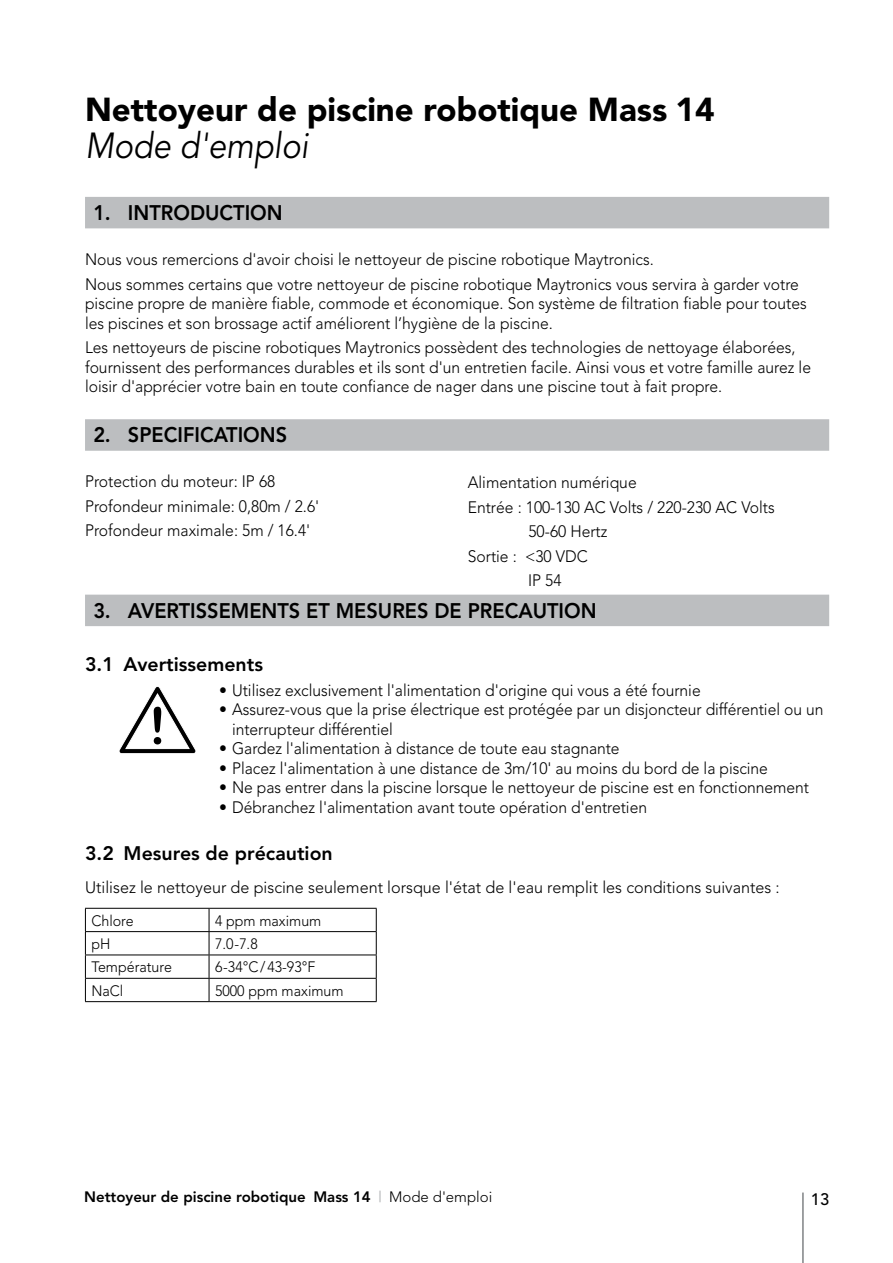
<style>
.page{position:relative;width:893px;height:1263px;background:#fff}
.page>*{position:absolute;margin:0;border:0;box-sizing:border-box;transform-origin:0 0}
.t1{font:italic 36px "Avenir LT";color:#000;scale:.9 1}
.t2{font:900 33px "Avenir LT";color:#000}
.t3{font:800 21px "Avenir LT";color:#000;scale:.95 1}
.t4{font:800 19.5px "Avenir LT";color:#000}
.t5{font:300 16.5px/19.5px "Avenir LT";color:#000;scale:.95 1}
.t6{font:300 16.5px "Avenir LT";color:#000}
.t7{font:500 16.5px "Avenir LT";color:#000}
.t8{font:300 15px "Avenir LT";color:#000;scale:.95 1}
.t9{font:800 15px "Avenir LT";color:#000}
.s1{font-weight:400;color:#a7a9ac}
.s2{font-weight:300}
</style>
<div class="page">
<hr style="left:802px;top:1192px;width:2px;height:71px;background:#808285">
<div style="left:85px;top:197px;width:744px;height:31px;background:#bcbec0"></div>
<div style="left:85px;top:419px;width:744px;height:32px;background:#bcbec0"></div>
<div style="left:85px;top:595px;width:744px;height:31px;background:#bcbec0"></div>
<hr style="left:85px;top:908px;width:124px;height:1px;background:#000">
<hr style="left:209px;top:908px;width:168px;height:1px;background:#000">
<hr style="left:85px;top:931px;width:124px;height:1px;background:#000">
<hr style="left:209px;top:931px;width:168px;height:1px;background:#000">
<hr style="left:85px;top:954px;width:124px;height:1px;background:#000">
<hr style="left:209px;top:954px;width:168px;height:1px;background:#000">
<hr style="left:85px;top:978px;width:124px;height:1px;background:#000">
<svg style="left:85px;top:909px;width:1px;height:92px"></svg>
<hr style="left:209px;top:978px;width:168px;height:1px;background:#000">
<svg style="left:209px;top:909px;width:1px;height:92px"></svg>
<svg style="left:376px;top:909px;width:1px;height:92px"></svg>
<hr style="left:85px;top:1001px;width:124px;height:1px;background:#000">
<hr style="left:209px;top:1001px;width:168px;height:1px;background:#000">
<svg style="left:119px;top:686px;width:77px;height:68px"></svg>
<h2 class="t2" style="left:85px;top:90px;width:631px">Nettoyeur de piscine robotique Mass 14</h2>
<h1 class="t1" style="left:85px;top:125px;width:250px">Mode d'emploi</h1>
<p class="t3" style="left:94px;top:200px;width:201px">1. INTRODUCTION</p>
<p class="t5" style="left:85px;top:247px;width:753px;line-height:24.6px">Nous vous remercions d'avoir choisi le nettoyeur de piscine robotique Maytronics.<br>Nous sommes certains que votre nettoyeur de piscine robotique Maytronics vous servira à garder votre</p>
<p class="t5" style="left:85px;top:294px;width:761px">piscine propre de manière fiable, commode et économique. Son système de filtration fiable pour toutes les piscines et son brossage actif améliorent l’hygiène de la piscine.</p>
<p class="t5" style="left:85px;top:338px;width:766px">Les nettoyeurs de piscine robotiques Maytronics possèdent des technologies de nettoyage élaborées, fournissent des performances durables et ils sont d'un entretien facile. Ainsi vous et votre famille aurez le loisir d'apprécier votre bain en toute confiance de nager dans une piscine tout à fait propre.</p>
<p class="t3" style="left:94px;top:422px;width:205px">2. SPECIFICATIONS</p>
<p class="t5" style="left:85px;top:469px;width:248px;line-height:24.6px">Protection du moteur: IP 68<br>Profondeur minimale: 0,80m / 2.6'<br>Profondeur maximale: 5m / 16.4'</p>
<p class="t5" style="left:468px;top:472px;width:179px">Alimentation numérique</p>
<p class="t5" style="left:468px;top:497px;width:325px">Entrée : 100-130 AC Volts / 220-230 AC Volts</p>
<p class="t5" style="left:528px;top:522px;width:85px">50-60 Hertz</p>
<p class="t5" style="left:468px;top:546px;width:128px">Sortie : &lt;30 VDC</p>
<p class="t5" style="left:528px;top:571px;width:37px">IP 54</p>
<p class="t3" style="left:94px;top:598px;width:531px">3. AVERTISSEMENTS ET MESURES DE PRECAUTION</p>
<p class="t4" style="left:85px;top:653px;width:179px">3.1 Avertissements</p>
<p class="t5" style="left:219px;top:680px;width:508px">• Utilisez exclusivement l'alimentation d'origine qui vous a été fournie</p>
<p class="t5" style="left:232px;top:700px;width:624px;text-indent:-13px">• Assurez-vous que la prise électrique est protégée par un disjoncteur différentiel ou un interrupteur différentiel</p>
<p class="t5" style="left:219px;top:739px;width:423px">• Gardez l'alimentation à distance de toute eau stagnante</p>
<p class="t5" style="left:219px;top:758px;width:579px">• Placez l'alimentation à une distance de 3m/10' au moins du bord de la piscine</p>
<p class="t5" style="left:219px;top:778px;width:622px">• Ne pas entrer dans la piscine lorsque le nettoyeur de piscine est en fonctionnement</p>
<p class="t5" style="left:219px;top:797px;width:452px">• Débranchez l'alimentation avant toute opération d'entretien</p>
<p class="t4" style="left:85px;top:842px;width:249px">3.2 Mesures de précaution</p>
<p class="t6" style="left:85px;top:878px;width:696px">Utilisez le nettoyeur de piscine seulement lorsque l'état de l'eau remplit les conditions suivantes :</p>
<p class="t8" style="left:91px;top:912px;width:46px">Chlore</p>
<p class="t8" style="left:215px;top:912px;width:113px">4 ppm maximum</p>
<p class="t8" style="left:91px;top:935px;width:21px">pH</p>
<p class="t8" style="left:215px;top:935px;width:47px">7.0-7.8</p>
<p class="t8" style="left:91px;top:958px;width:86px">Température</p>
<p class="t8" style="left:215px;top:958px;width:107px">6-34°C/43-93°F</p>
<p class="t8" style="left:91px;top:982px;width:35px">NaCl</p>
<p class="t8" style="left:215px;top:982px;width:137px">5000 ppm maximum</p>
<p class="t9" style="left:84px;top:1188px;width:410px">Nettoyeur de piscine robotique Mass 14 <span class="s1">|</span> <span class="s2">Mode d'emploi</span></p>
<p class="t7" style="left:811px;top:1190px;width:20px">13</p>
</div>
